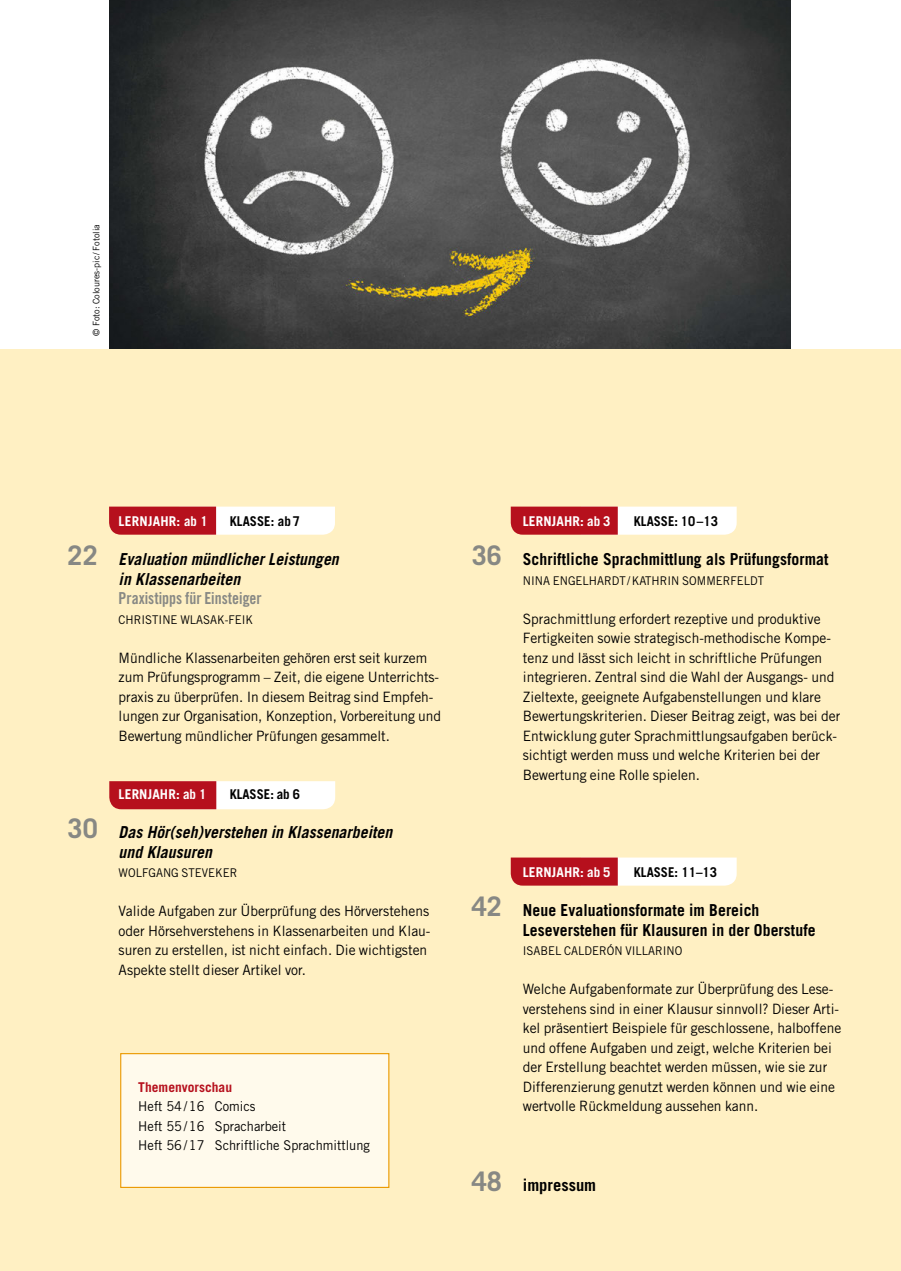
<style>
.page{position:relative;width:901px;height:1271px;background:#fff}
.page>*{position:absolute;margin:0;border:0;box-sizing:border-box;transform-origin:0 0}
.t1{font:700 16.5px/19.5px "Trade Gothic LT Std";letter-spacing:.005em;color:#000;scale:.95 1}
.t2{font:italic 700 16.5px/19.5px "Trade Gothic LT Std";letter-spacing:.005em;color:#000;scale:.95 1}
.t3{font:16.5px "Trade Gothic LT Std Bd Cn 20";color:#878884;scale:.95 1}
.t4{font:700 16.5px "Trade Gothic LT Std";letter-spacing:.005em;color:#000}
.t5{font:14.25px/19.5px "Trade Gothic LT Std";color:#000}
.t6{font:13.5px/19.5px "Trade Gothic LT Std";color:#000;scale:.95 1}
.t7{font:700 13.5px "Trade Gothic LT Std";letter-spacing:.01em;color:#fff}
.t8{font:700 13.5px "Trade Gothic LT Std";color:#000;scale:.95 1}
.t9{font:700 13.5px "Trade Gothic LT Std";color:#b6101d}
.t10{font:12px "Trade Gothic LT Std";color:#000;scale:.95 1}
.t11{font:9px "Trade Gothic LT Std";color:#000}
.s1{font-style:normal;font-size:27px;color:#878884}
.s2{font-size:27px;color:#878884}
</style>
<div class="page">
<img style="left:109px;top:0;width:681px;height:350px">
<div style="left:0;top:350px;width:900px;height:920px;background:#fff0c3"></div>
<svg style="left:109px;top:506px;width:226px;height:28px;background:#dd9095"></svg>
<svg style="left:109px;top:781px;width:226px;height:28px;background:#dc8f94"></svg>
<div style="left:121px;top:1053px;width:268px;height:134px;background:#fffaec"></div>
<div style="left:120px;top:1053px;width:269px;height:134px;border:1px solid #eb9900"></div>
<svg style="left:510px;top:506px;width:226px;height:28px;background:#dd9095"></svg>
<svg style="left:510px;top:857px;width:226px;height:28px;background:#dd9095"></svg>
<p class="t11" style="left:91px;top:335px;width:113px;rotate:-90deg">© Foto: Coloures-pic /Fotolia</p>
<p class="t7" style="left:119px;top:513px;width:91px">LERNJAHR: ab 1</p>
<p class="t8" style="left:230px;top:513px;width:76px">KLASSE: ab7</p>
<p class="t2" style="left:119px;top:549px;width:233px;text-indent:-51px"><span class="s1">22</span> Evaluation mündlicher Leistungen in Klassenarbeiten</p>
<p class="t3" style="left:119px;top:588px;width:152px">Praxistipps für Einsteiger</p>
<p class="t10" style="left:119px;top:612px;width:143px">CHRISTINE WLASAK-FEIK</p>
<p class="t5" style="left:119px;top:647px;width:324px">Mündliche Klassenarbeiten gehören erst seit kurzem zum Prüfungsprogramm – Zeit, die eigene Unterrichts&shy;praxis zu überprüfen. In diesem Beitrag sind Empfeh&shy;lungen zur Organisation, Konzeption, Vorbereitung und Bewertung mündlicher Prüfungen gesammelt.</p>
<p class="t7" style="left:119px;top:786px;width:89px">LERNJAHR: ab 1</p>
<p class="t8" style="left:230px;top:786px;width:76px">KLASSE: ab 6</p>
<p class="t2" style="left:119px;top:822px;width:289px;text-indent:-51px"><span class="s1">30</span> Das Hör(seh)verstehen in Klassenarbeiten und Klausuren</p>
<p class="t10" style="left:119px;top:865px;width:126px">WOLFGANG STEVEKER</p>
<p class="t5" style="left:119px;top:901px;width:313px">Valide Aufgaben zur Überprüfung des Hörverstehens oder Hörsehverstehens in Klassenarbeiten und Klau&shy;suren zu erstellen, ist nicht einfach. Die wichtigsten Aspekte stellt dieser Artikel vor.</p>
<p class="t9" style="left:138px;top:1078px;width:95px">Themenvorschau</p>
<p class="t6" style="left:138px;top:1096px;width:245px">Heft 54/16 Comics<br>Heft 55/16 Spracharbeit<br>Heft 56/17 Schriftliche Sprachmittlung</p>
<p class="t7" style="left:523px;top:513px;width:89px">LERNJAHR: ab 3</p>
<p class="t8" style="left:634px;top:513px;width:90px">KLASSE: 10–13</p>
<p class="t1" style="left:472px;top:549px;width:377px"><span class="s2">36</span> Schriftliche Sprachmittlung als Prüfungsformat</p>
<p class="t10" style="left:523px;top:573px;width:255px">NINA ENGELHARDT/KATHRIN SOMMERFELDT</p>
<p class="t5" style="left:523px;top:608px;width:319px">Sprachmittlung erfordert rezeptive und produktive Fertigkeiten sowie strategisch-methodische Kompe&shy;tenz und lässt sich leicht in schriftliche Prüfungen integrieren. Zentral sind die Wahl der Ausgangs- und Zieltexte, geeignete Aufgabenstellungen und klare Bewertungskriterien. Dieser Beitrag zeigt, was bei der Entwicklung guter Sprachmittlungsaufgaben berück&shy;sichtigt werden muss und welche Kriterien bei der Bewertung eine Rolle spielen.</p>
<p class="t7" style="left:523px;top:864px;width:89px">LERNJAHR: ab 5</p>
<p class="t8" style="left:634px;top:864px;width:89px">KLASSE: 11–13</p>
<p class="t1" style="left:523px;top:900px;width:310px;text-indent:-51px"><span class="s2">42</span> Neue Evaluationsformate im Bereich<br>Leseverstehen für Klausuren in der Oberstufe</p>
<p class="t10" style="left:523px;top:943px;width:169px">ISABEL CALDERÓN VILLARINO</p>
<p class="t5" style="left:523px;top:979px;width:320px">Welche Aufgabenformate zur Überprüfung des Lese&shy;verstehens sind in einer Klausur sinnvoll? Dieser Arti&shy;kel präsentiert Beispiele für geschlossene, halboffene und offene Aufgaben und zeigt, welche Kriterien bei der Erstellung beachtet werden müssen, wie sie zur Differenzierung genutzt werden können und wie eine wertvolle Rückmeldung aussehen kann.</p>
<p class="t4" style="left:472px;top:1174px;width:126px"><span class="s2">48</span> impressum</p>
</div>
